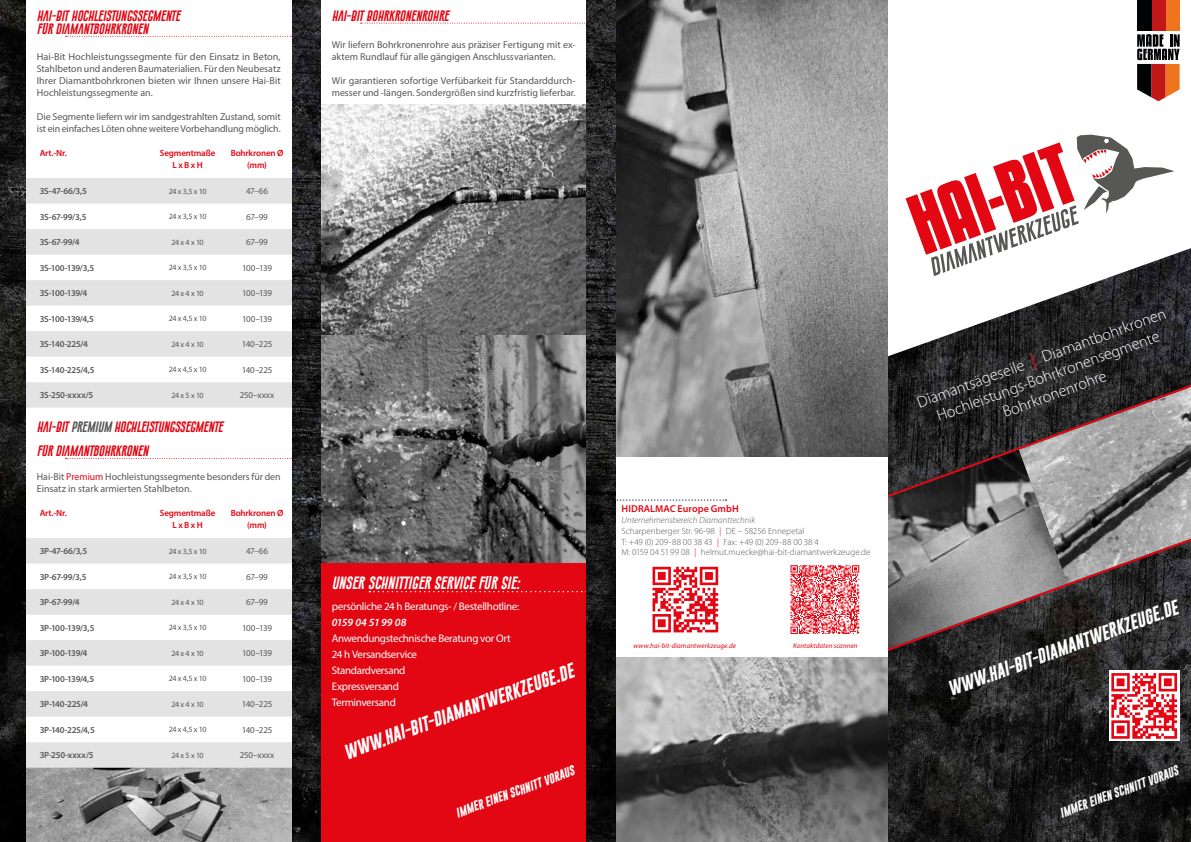
<style>
.page{position:relative;width:1191px;height:842px;background:#fff}
.page>*{position:absolute;margin:0;border:0;box-sizing:border-box;transform-origin:0 0}
.t1{font:300 16px/19.2px "Myriad Pro";color:#fff;text-align:center}
.t2{font:italic 700 15px "Gobold";color:#fff}
.t3{font:italic 13px "Gobold Extra 1";letter-spacing:-.01em;color:#fff}
.t4{font:11px/16px "Myriad Pro";letter-spacing:-.025em;color:#fff}
.t5{font:italic 11px/13.2px "Gobold Extra 1";letter-spacing:-.01em;color:#e30613}
.t6{font:italic 600 11px "Myriad Pro";letter-spacing:-.02em;color:#fff}
.t7{font:10px/12px "Myriad Pro";color:#575756}
.t8{font:italic 700 10px "Gobold";color:#fff}
.t9{font:600 10px "Myriad Pro";letter-spacing:.005em;color:#e30613}
.t10{font:600 9px "Myriad Pro";letter-spacing:-.025em;color:#575756}
.t11{font:300 9px/10.8px "Myriad Pro";color:#575756}
.t12{font:9px "Myriad Pro";letter-spacing:-.025em;color:#575756}
.t13{font:600 9px/12px "Myriad Pro";letter-spacing:-.02em;color:#e30613;text-align:center}
.t14{font:600 9px "Myriad Pro";letter-spacing:-.005em;color:#575756}
.t15{font:8px "Myriad Pro";letter-spacing:-.055em;color:#575756}
.t16{font:italic 7px "Myriad Pro";letter-spacing:.01em;color:#e30613}
.s1{color:#575756}
.s2{color:#e30613}
.s3{font-style:italic}
.s4{font-weight:400;color:#e30613}
</style>
<div class="page">
<img style="left:320px;top:334px;width:267px;height:230px">
<img style="left:320px;top:105px;width:267px;height:229px">
<img style="left:26px;top:768px;width:266px;height:74px">
<img style="left:887px;top:248px;width:304px;height:594px">
<div style="left:1165px;top:0;width:14px;height:30px;background:#ee751d"></div>
<div style="left:1151px;top:0;width:14px;height:30px;background:#c2181a"></div>
<div style="left:1137px;top:0;width:14px;height:30px;background:#010203"></div>
<svg style="left:1137px;top:34px;width:42px;height:67px"></svg>
<svg style="left:905px;top:135px;width:269px;height:141px"></svg>
<svg style="left:887px;top:381px;width:304px;height:271px;background:#625f5f"></svg>
<div style="left:1108px;top:670px;width:71px;height:71px;background:#fff"></div>
<svg style="left:1111px;top:673px;width:66px;height:66px"></svg>
<img style="left:615px;top:658px;width:272px;height:184px">
<svg style="left:615px;top:499px;width:111px;height:2px"></svg>
<svg style="left:652px;top:566px;width:67px;height:67px"></svg>
<svg style="left:652px;top:567px;width:66px;height:65px"></svg>
<svg style="left:790px;top:565px;width:69px;height:69px"></svg>
<div style="left:292px;top:564px;width:295px;height:278px;background:#e30613"></div>
<svg style="left:369px;top:591px;width:218px;height:1px"></svg>
<svg style="left:66px;top:36px;width:226px;height:1px"></svg>
<svg style="left:66px;top:458px;width:226px;height:1px"></svg>
<svg style="left:26px;top:178px;width:266px;height:230px;fill:#e3e3e3"></svg>
<svg style="left:26px;top:538px;width:266px;height:230px;fill:#e3e3e3"></svg>
<img style="left:0;top:0;width:26px;height:842px">
<svg style="left:360px;top:23px;width:227px;height:1px"></svg>
<img style="left:292px;top:0;width:28px;height:842px">
<img style="left:615px;top:0;width:272px;height:457px">
<img style="left:587px;top:0;width:28px;height:842px">
<p class="t5" style="left:37px;top:9px;width:145px">HAI-BIT HOCHLEISTUNGSSEGMENTE<br>FÜR DIAMANTBOHRKRONEN</p>
<p class="t7" style="left:37px;top:50px;width:245px;text-align:justify">Hai-Bit Hochleistungssegmente für den Einsatz in Beton, Stahlbeton und anderen Baumaterialien. Für den Neubesatz Ihrer Diamantbohrkronen bieten wir Ihnen unsere Hai-Bit Hochleistungssegmente an.</p>
<p class="t7" style="left:37px;top:110px;width:245px">Die Segmente liefern wir im sandgestrahlten Zustand, somit ist ein einfaches Löten ohne weitere Vorbehandlung möglich.</p>
<p class="t13" style="left:40px;top:147px;width:29px">Art.-Nr.</p>
<p class="t13" style="left:160px;top:147px;width:57px">Segmentmaße<br>L x B x H</p>
<p class="t13" style="left:231px;top:147px;width:54px">Bohrkronen Ø (mm)</p>
<p class="t10" style="left:40px;top:185px;width:49px">3S-47-66/3,5</p>
<p class="t15" style="left:169px;top:186px;width:39px">24 x 3,5 x 10</p>
<p class="t12" style="left:246px;top:186px;width:23px">47–66</p>
<p class="t10" style="left:40px;top:211px;width:48px">3S-67-99/3,5</p>
<p class="t15" style="left:169px;top:212px;width:39px">24 x 3,5 x 10</p>
<p class="t12" style="left:246px;top:211px;width:23px">67–99</p>
<p class="t10" style="left:40px;top:236px;width:41px">3S-67-99/4</p>
<p class="t15" style="left:171px;top:237px;width:34px">24 x 4 x 10</p>
<p class="t12" style="left:246px;top:237px;width:23px">67–99</p>
<p class="t10" style="left:40px;top:262px;width:56px">3S-100-139/3,5</p>
<p class="t15" style="left:169px;top:263px;width:39px">24 x 3,5 x 10</p>
<p class="t12" style="left:242px;top:262px;width:31px">100–139</p>
<p class="t10" style="left:40px;top:287px;width:49px">3S-100-139/4</p>
<p class="t15" style="left:171px;top:288px;width:34px">24 x 4 x 10</p>
<p class="t12" style="left:242px;top:288px;width:31px">100–139</p>
<p class="t10" style="left:40px;top:313px;width:56px">3S-100-139/4,5</p>
<p class="t15" style="left:169px;top:314px;width:39px">24 x 4,5 x 10</p>
<p class="t12" style="left:242px;top:313px;width:31px">100–139</p>
<p class="t10" style="left:40px;top:338px;width:50px">3S-140-225/4</p>
<p class="t15" style="left:171px;top:339px;width:34px">24 x 4 x 10</p>
<p class="t12" style="left:242px;top:339px;width:32px">140–225</p>
<p class="t10" style="left:40px;top:364px;width:57px">3S-140-225/4,5</p>
<p class="t15" style="left:169px;top:365px;width:39px">24 x 4,5 x 10</p>
<p class="t12" style="left:242px;top:364px;width:32px">140–225</p>
<p class="t14" style="left:40px;top:389px;width:55px">3S-250-xxxx/5</p>
<p class="t15" style="left:171px;top:390px;width:34px">24 x 5 x 10</p>
<p class="t12" style="left:240px;top:390px;width:36px">250–xxxx</p>
<p class="t5" style="left:37px;top:415px;width:188px;line-height:24px">HAI-BIT <span class="s1">PREMIUM</span> HOCHLEISTUNGSSEGMENTE<br>FÜR DIAMANTBOHRKRONEN</p>
<p class="t7" style="left:37px;top:470px;width:245px">Hai-Bit <span class="s2">Premium</span> Hochleistungssegmente besonders für den<br>Einsatz in stark armierten Stahlbeton.</p>
<p class="t13" style="left:40px;top:507px;width:29px">Art.-Nr.</p>
<p class="t13" style="left:160px;top:507px;width:57px">Segmentmaße<br>L x B x H</p>
<p class="t13" style="left:231px;top:507px;width:54px">Bohrkronen Ø (mm)</p>
<p class="t10" style="left:40px;top:545px;width:49px">3P-47-66/3,5</p>
<p class="t15" style="left:169px;top:546px;width:39px">24 x 3,5 x 10</p>
<p class="t12" style="left:246px;top:546px;width:23px">47–66</p>
<p class="t10" style="left:40px;top:571px;width:49px">3P-67-99/3,5</p>
<p class="t15" style="left:169px;top:572px;width:39px">24 x 3,5 x 10</p>
<p class="t12" style="left:246px;top:571px;width:23px">67–99</p>
<p class="t10" style="left:40px;top:596px;width:41px">3P-67-99/4</p>
<p class="t15" style="left:171px;top:597px;width:34px">24 x 4 x 10</p>
<p class="t12" style="left:246px;top:597px;width:23px">67–99</p>
<p class="t10" style="left:40px;top:622px;width:56px">3P-100-139/3,5</p>
<p class="t15" style="left:169px;top:623px;width:39px">24 x 3,5 x 10</p>
<p class="t12" style="left:242px;top:622px;width:31px">100–139</p>
<p class="t10" style="left:40px;top:647px;width:49px">3P-100-139/4</p>
<p class="t15" style="left:171px;top:648px;width:34px">24 x 4 x 10</p>
<p class="t12" style="left:242px;top:648px;width:31px">100–139</p>
<p class="t10" style="left:40px;top:673px;width:56px">3P-100-139/4,5</p>
<p class="t15" style="left:169px;top:674px;width:39px">24 x 4,5 x 10</p>
<p class="t12" style="left:242px;top:673px;width:31px">100–139</p>
<p class="t10" style="left:40px;top:698px;width:50px">3P-140-225/4</p>
<p class="t15" style="left:171px;top:699px;width:34px">24 x 4 x 10</p>
<p class="t12" style="left:242px;top:699px;width:32px">140–225</p>
<p class="t10" style="left:40px;top:724px;width:57px">3P-140-225/4,5</p>
<p class="t15" style="left:169px;top:725px;width:39px">24 x 4,5 x 10</p>
<p class="t12" style="left:242px;top:724px;width:32px">140–225</p>
<p class="t14" style="left:40px;top:749px;width:55px">3P-250-xxxx/5</p>
<p class="t15" style="left:171px;top:750px;width:34px">24 x 5 x 10</p>
<p class="t12" style="left:240px;top:750px;width:36px">250–xxxx</p>
<p class="t5" style="left:332px;top:9px;width:119px">HAI-BIT BOHRKRONENROHRE</p>
<p class="t7" style="left:332px;top:38px;width:245px">Wir liefern Bohrkronenrohre aus präziser Fertigung mit ex&shy;aktem Rundlauf für alle gängigen Anschlussvarianten.</p>
<p class="t7" style="left:332px;top:74px;width:245px">Wir garantieren sofortige Verfübarkeit für Standarddurch&shy;messer und -längen. Sondergrößen sind kurzfristig lieferbar.</p>
<h3 class="t3" style="left:332px;top:574px;width:189px">UNSER SCHNITTIGER SERVICE FÜR SIE:</h3>
<p class="t4" style="left:332px;top:598px;width:189px">persönliche 24 h Beratungs- / Bestellhotline:</p>
<p class="t6" style="left:332px;top:616px;width:76px">0159 04 51 99 08</p>
<p class="t4" style="left:332px;top:630px;width:180px">Anwendungstechnische Beratung vor Ort<br>24 h Versandservice<br>Standardversand<br>Expressversand<br>Terminversand</p>
<h2 class="t2" style="left:341px;top:744px;width:245px;rotate:-20deg">WWW.HAI-BIT-DIAMANTWERKZEUGE.DE</h2>
<p class="t8" style="left:454px;top:807px;width:127px;rotate:-20deg">IMMER EINEN SCHNITT VORAUS</p>
<p class="t9" style="left:621px;top:502px;width:119px">HIDRALMAC Europe GmbH</p>
<p class="t11" style="left:621px;top:514px;width:250px"><span class="s3">Unternehmensbereich Diamanttechnik<br></span>Scharpenberger Str. 96-98 <span class="s2">|</span> DE – 58256 Ennepetal<br>T: +49 (0) 209-88 00 38 43 <span class="s2">|</span> Fax: +49 (0) 209-88 00 38 4<br>M: 0159 04 51 99 08 <span class="s2">|</span> helmut.muecke@hai-bit-diamantwerkzeuge.de</p>
<p class="t16" style="left:633px;top:641px;width:104px">www.hai-bit-diamantwerkzeuge.de</p>
<p class="t16" style="left:793px;top:641px;width:66px">Kontaktdaten scannen</p>
<h1 class="t1" style="left:914px;top:394px;width:265px;rotate:-20deg">Diamantsägeseile <span class="s4">|</span> Diamantbohrkronen<br>Hochleistungs-Bohrkronensegmente<br>Bohrkronenrohre</h1>
<h2 class="t2" style="left:945px;top:680px;width:245px;rotate:-20deg">WWW.HAI-BIT-DIAMANTWERKZEUGE.DE</h2>
<p class="t8" style="left:1058px;top:807px;width:127px;rotate:-20deg">IMMER EINEN SCHNITT VORAUS</p>
</div>
